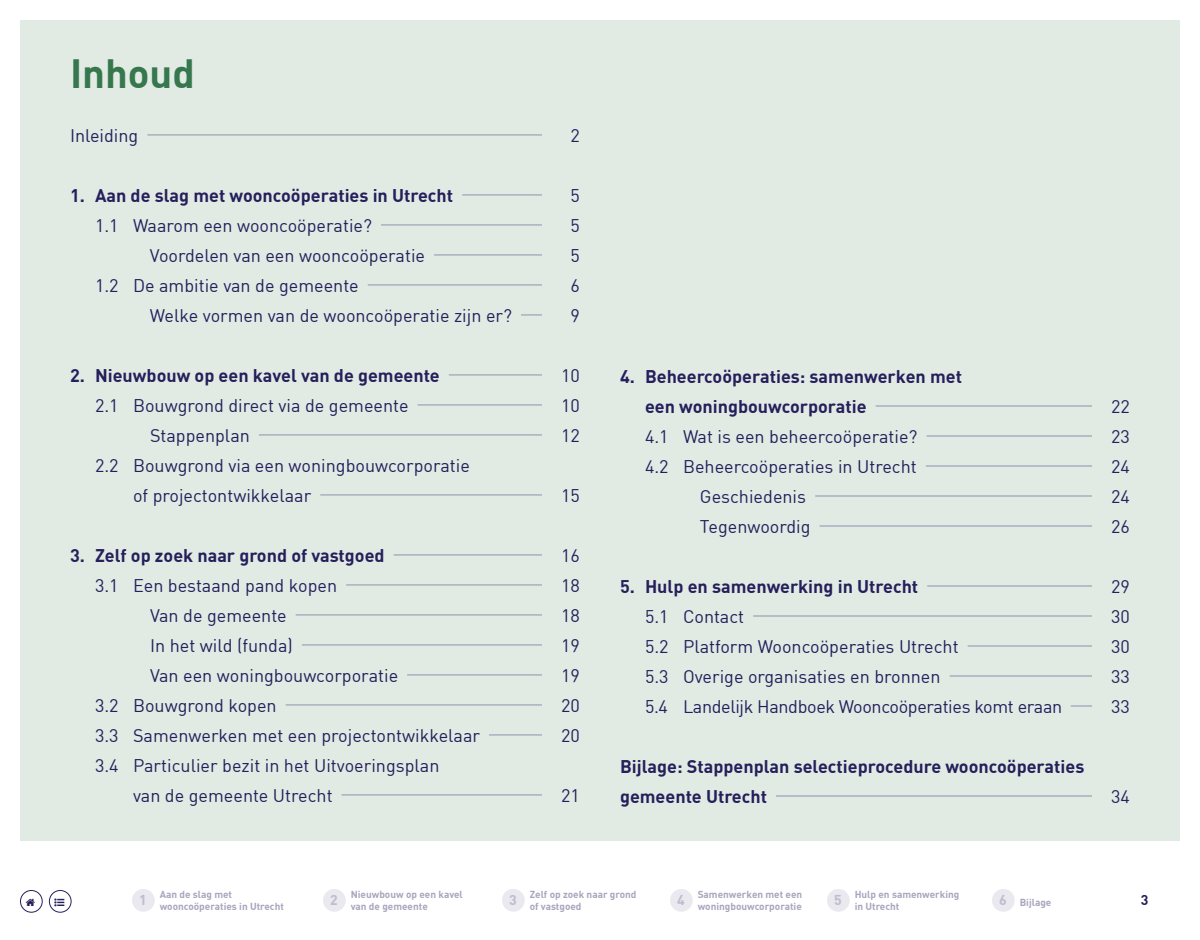
<style>
.page{position:relative;width:1200px;height:940px;background:#fff}
.page>*{position:absolute;margin:0;border:0;box-sizing:border-box;transform-origin:0 0}
.t1{font:700 40px "DINTU";color:#36774d}
.t2{font:18px/30px "DINTU";color:#261f5b}
.t3{font:700 18px/30px "DINTU";color:#261f5b}
.t4{font:18px "DINTU";letter-spacing:-.02em;color:#261f5b}
.t5{font:700 14px "DINTU";color:#bebcce}
.t6{font:700 14px "DINTU";color:#261f5b}
.t7{font:700 10px/12px "DINTU";color:#a8a5bd}
</style>
<div class="page">
<div style="left:20px;top:20px;width:1160px;height:821px;background:#e1ebe4"></div>
<div style="left:132px;top:889px;width:23px;height:23px;background:#e9e9ef;border-radius:50%"></div>
<div style="left:323px;top:889px;width:23px;height:23px;background:#e9e9ef;border-radius:50%"></div>
<div style="left:670px;top:889px;width:23px;height:23px;background:#e9e9ef;border-radius:50%"></div>
<div style="left:827px;top:889px;width:23px;height:23px;background:#e9e9ef;border-radius:50%"></div>
<div style="left:502px;top:889px;width:23px;height:23px;background:#e9e9ef;border-radius:50%"></div>
<div style="left:992px;top:889px;width:23px;height:23px;background:#e9e9ef;border-radius:50%"></div>
<hr style="left:147px;top:134px;width:395px;height:1px;background:#938fad">
<hr style="left:462px;top:194px;width:80px;height:1px;background:#938fad">
<hr style="left:381px;top:224px;width:161px;height:1px;background:#938fad">
<hr style="left:434px;top:254px;width:108px;height:1px;background:#938fad">
<hr style="left:368px;top:284px;width:174px;height:1px;background:#938fad">
<svg style="left:521px;top:314px;width:21px;height:1px"></svg>
<hr style="left:449px;top:374px;width:93px;height:1px;background:#938fad">
<hr style="left:418px;top:404px;width:124px;height:1px;background:#938fad">
<hr style="left:259px;top:434px;width:283px;height:1px;background:#938fad">
<hr style="left:320px;top:494px;width:222px;height:1px;background:#938fad">
<hr style="left:394px;top:554px;width:148px;height:1px;background:#938fad">
<hr style="left:346px;top:584px;width:196px;height:1px;background:#938fad">
<hr style="left:296px;top:614px;width:246px;height:1px;background:#938fad">
<hr style="left:302px;top:644px;width:240px;height:1px;background:#938fad">
<hr style="left:407px;top:674px;width:135px;height:1px;background:#938fad">
<hr style="left:286px;top:704px;width:256px;height:1px;background:#938fad">
<hr style="left:489px;top:734px;width:53px;height:1px;background:#938fad">
<hr style="left:342px;top:794px;width:200px;height:1px;background:#938fad">
<hr style="left:876px;top:406px;width:216px;height:1px;background:#938fad">
<hr style="left:927px;top:436px;width:165px;height:1px;background:#938fad">
<hr style="left:926px;top:466px;width:166px;height:1px;background:#938fad">
<hr style="left:815px;top:496px;width:277px;height:1px;background:#938fad">
<hr style="left:820px;top:526px;width:272px;height:1px;background:#938fad">
<hr style="left:927px;top:586px;width:165px;height:1px;background:#938fad">
<hr style="left:753px;top:616px;width:339px;height:1px;background:#938fad">
<hr style="left:968px;top:646px;width:124px;height:1px;background:#938fad">
<hr style="left:950px;top:676px;width:142px;height:1px;background:#938fad">
<svg style="left:1071px;top:706px;width:21px;height:1px"></svg>
<hr style="left:776px;top:796px;width:316px;height:1px;background:#938fad">
<div style="left:20px;top:890px;width:23px;height:23px;border:1px solid #261f5b;border-radius:50%"></div>
<div style="left:49px;top:890px;width:23px;height:23px;border:1px solid #261f5b;border-radius:50%"></div>
<h1 class="t1" style="left:70px;top:48px;width:126px">Inhoud</h1>
<p class="t2" style="left:70px;top:120px;width:70px">Inleiding</p>
<p class="t2" style="left:571px;top:120px;width:11px">2</p>
<p class="t3" style="left:70px;top:180px;width:385px">1. Aan de slag met wooncoöperaties in Utrecht</p>
<p class="t2" style="left:571px;top:180px;width:11px">5</p>
<p class="t2" style="left:95px;top:210px;width:279px">1.1 Waarom een wooncoöperatie?</p>
<p class="t2" style="left:571px;top:210px;width:11px">5</p>
<p class="t2" style="left:150px;top:240px;width:277px">Voordelen van een wooncoöperatie</p>
<p class="t2" style="left:571px;top:240px;width:11px">5</p>
<p class="t2" style="left:95px;top:270px;width:265px">1.2 De ambitie van de gemeente</p>
<p class="t2" style="left:571px;top:270px;width:11px">6</p>
<p class="t2" style="left:150px;top:300px;width:364px">Welke vormen van de wooncoöperatie zijn er?</p>
<p class="t2" style="left:571px;top:300px;width:11px">9</p>
<p class="t3" style="left:70px;top:360px;width:371px">2. Nieuwbouw op een kavel van de gemeente</p>
<p class="t2" style="left:561px;top:360px;width:20px">10</p>
<p class="t2" style="left:95px;top:390px;width:315px">2.1 Bouwgrond direct via de gemeente</p>
<p class="t2" style="left:561px;top:390px;width:20px">10</p>
<p class="t2" style="left:150px;top:420px;width:101px">Stappenplan</p>
<p class="t2" style="left:561px;top:420px;width:20px">12</p>
<p class="t2" style="left:133px;top:450px;width:338px;text-indent:-38px">2.2 Bouwgrond via een woningbouwcorporatie of projectontwikkelaar</p>
<p class="t2" style="left:561px;top:480px;width:20px">15</p>
<p class="t3" style="left:70px;top:540px;width:316px">3. Zelf op zoek naar grond of vastgoed</p>
<p class="t2" style="left:561px;top:540px;width:20px">16</p>
<p class="t2" style="left:95px;top:570px;width:244px">3.1 Een bestaand pand kopen</p>
<p class="t2" style="left:561px;top:570px;width:20px">18</p>
<p class="t2" style="left:150px;top:600px;width:138px">Van de gemeente</p>
<p class="t2" style="left:561px;top:600px;width:20px">18</p>
<p class="t2" style="left:150px;top:630px;width:144px">In het wild (funda)</p>
<p class="t2" style="left:561px;top:630px;width:20px">19</p>
<p class="t2" style="left:150px;top:660px;width:250px">Van een woningbouwcorporatie</p>
<p class="t2" style="left:561px;top:660px;width:20px">19</p>
<p class="t2" style="left:95px;top:690px;width:183px">3.2 Bouwgrond kopen</p>
<p class="t2" style="left:561px;top:690px;width:20px">20</p>
<p class="t2" style="left:95px;top:720px;width:387px">3.3 Samenwerken met een projectontwikkelaar</p>
<p class="t2" style="left:561px;top:720px;width:20px">20</p>
<p class="t2" style="left:133px;top:750px;width:308px;text-indent:-38px">3.4 Particulier bezit in het Uitvoeringsplan van de gemeente Utrecht</p>
<p class="t2" style="left:561px;top:780px;width:20px">21</p>
<p class="t3" style="left:645px;top:361px;width:319px;text-indent:-25px">4. Beheercoöperaties: samenwerken met een woningbouwcorporatie</p>
<p class="t2" style="left:1111px;top:391px;width:20px">22</p>
<p class="t2" style="left:645px;top:421px;width:274px">4.1 Wat is een beheercoöperatie?</p>
<p class="t2" style="left:1111px;top:421px;width:20px">23</p>
<p class="t2" style="left:645px;top:451px;width:273px">4.2 Beheercoöperaties in Utrecht</p>
<p class="t2" style="left:1111px;top:451px;width:20px">24</p>
<p class="t2" style="left:700px;top:481px;width:108px">Geschiedenis</p>
<p class="t2" style="left:1111px;top:481px;width:20px">24</p>
<p class="t2" style="left:700px;top:511px;width:112px">Tegenwoordig</p>
<p class="t2" style="left:1111px;top:511px;width:20px">26</p>
<p class="t3" style="left:620px;top:571px;width:300px">5. Hulp en samenwerking in Utrecht</p>
<p class="t2" style="left:1111px;top:571px;width:20px">29</p>
<p class="t2" style="left:645px;top:601px;width:101px">5.1 Contact</p>
<p class="t2" style="left:1111px;top:601px;width:20px">30</p>
<p class="t2" style="left:645px;top:631px;width:315px">5.2 Platform Wooncoöperaties Utrecht</p>
<p class="t2" style="left:1111px;top:631px;width:20px">30</p>
<p class="t2" style="left:645px;top:661px;width:297px">5.3 Overige organisaties en bronnen</p>
<p class="t2" style="left:1111px;top:661px;width:20px">33</p>
<p class="t4" style="left:645px;top:695px;width:419px">5.4 Landelijk Handboek Wooncoöperaties komt eraan</p>
<p class="t2" style="left:1111px;top:691px;width:20px">33</p>
<p class="t3" style="left:620px;top:751px;width:466px">Bijlage: Stappenplan selectieprocedure wooncoöperaties gemeente Utrecht</p>
<p class="t2" style="left:1111px;top:781px;width:20px">34</p>
<p class="t5" style="left:509px;top:891px;width:9px">3</p>
<p class="t7" style="left:530px;top:888px;width:108px">Zelf op zoek naar grond of vastgoed</p>
<p class="t5" style="left:999px;top:891px;width:9px">6</p>
<p class="t7" style="left:1020px;top:896px;width:33px">Bijlage</p>
<p class="t5" style="left:139px;top:891px;width:9px">1</p>
<p class="t7" style="left:160px;top:888px;width:126px">Aan de slag met wooncoöperaties in Utrecht</p>
<p class="t5" style="left:330px;top:891px;width:9px">2</p>
<p class="t7" style="left:351px;top:888px;width:114px">Nieuwbouw op een kavel van de gemeente</p>
<p class="t5" style="left:677px;top:891px;width:9px">4</p>
<p class="t7" style="left:698px;top:888px;width:106px">Samenwerken met een woningbouwcorporatie</p>
<p class="t5" style="left:834px;top:891px;width:9px">5</p>
<p class="t7" style="left:855px;top:888px;width:106px">Hulp en samenwerking in Utrecht</p>
<p class="t6" style="left:1141px;top:891px;width:9px">3</p>
</div>
